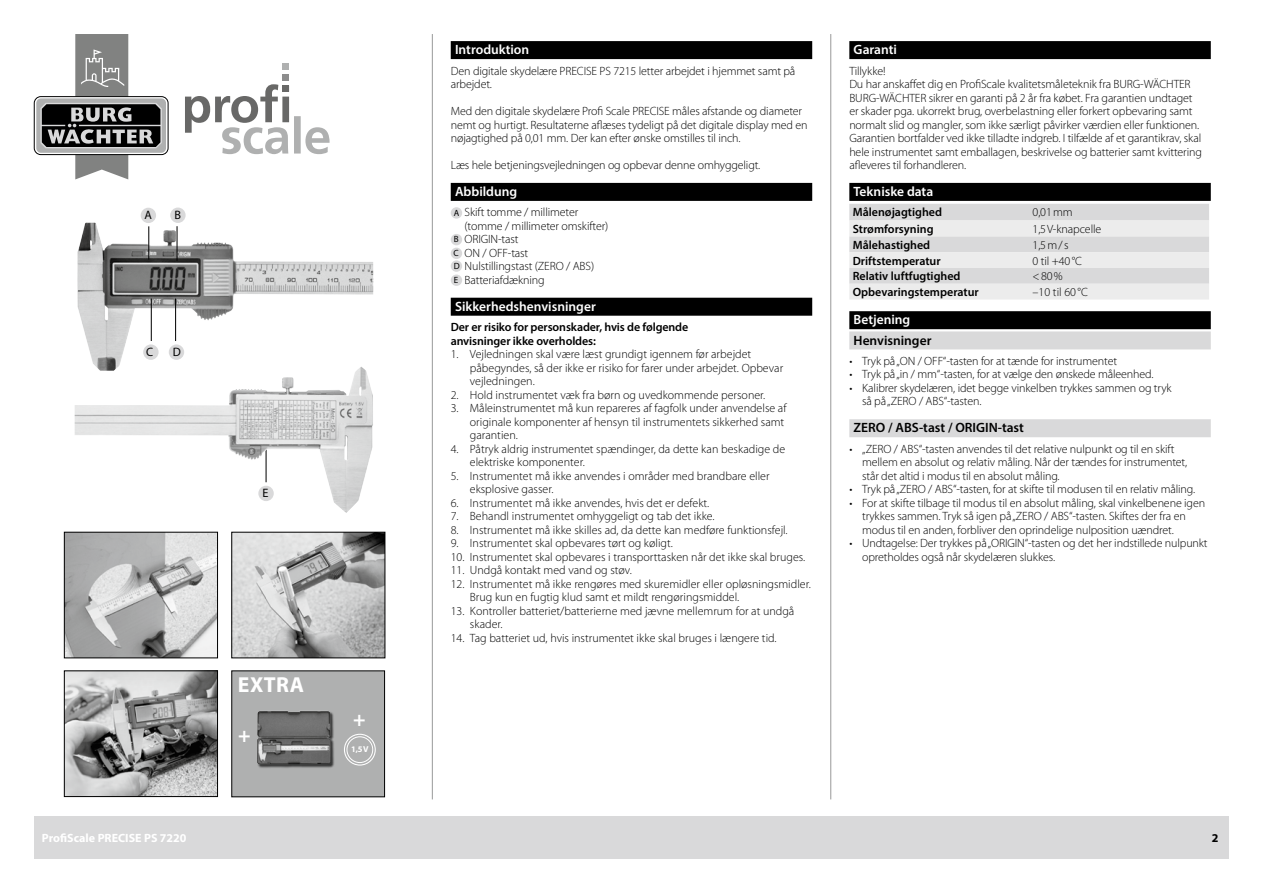
<style>
.page{position:relative;width:1263px;height:893px;background:#fff}
.page>*{position:absolute;margin:0;border:0;box-sizing:border-box;transform-origin:0 0}
.t1{font:700 21.75px "Myriad Pro";letter-spacing:.025em;color:#fff}
.t2{font:700 21px "Myriad Pro";color:#fff}
.t3{font:600 13.5px "Myriad Pro";color:#fff}
.t4{font:600 13.5px "Myriad Pro";color:#000}
.t5{font:12.15px "Myriad Pro";color:#000}
.t6{font:300 12px/13.5px "Myriad Pro";letter-spacing:-.01em;color:#000}
.t7{font:600 12px/13.5px "Myriad Pro";color:#000}
.t8{font:700 12px "Myriad Pro";color:#fff}
.t9{font:700 12px "Myriad Pro";color:#000}
.t10{font:700 8.55px "Myriad Pro";color:#fff}
.s1{font-weight:400;font-size:9px}
</style>
<div class="page">
<hr style="left:432px;top:34px;width:1px;height:765px;background:#989999">
<hr style="left:830px;top:34px;width:1px;height:765px;background:#989999">
<div style="left:34px;top:816px;width:1195px;height:43px;background:#d9d9da"></div>
<div style="left:34px;top:96px;width:134px;height:59px;border:1px solid #000;border-radius:7px"></div>
<div style="left:36px;top:98px;width:130px;height:55px;background:#afb0b0;border-radius:5px"></div>
<svg style="left:40px;top:34px;width:122px;height:145px"></svg>
<img style="left:66px;top:672px;width:150px;height:123px">
<div style="left:64px;top:670px;width:154px;height:127px;border:1px solid #000"></div>
<img style="left:233px;top:534px;width:150px;height:122px">
<div style="left:231px;top:532px;width:154px;height:126px;border:1px solid #000"></div>
<img style="left:66px;top:534px;width:150px;height:122px">
<div style="left:64px;top:532px;width:154px;height:126px;border:1px solid #000"></div>
<div style="left:232px;top:671px;width:153px;height:126px;background:#afb0b0"></div>
<div style="left:257px;top:711px;width:78px;height:57px;background:#000;opacity:.7"></div>
<img style="left:257px;top:711px;width:74px;height:53px">
<div style="left:344px;top:734px;width:32px;height:32px;border:1px solid #fff;border-radius:50%"></div>
<div style="left:347px;top:736px;width:26px;height:27px;border:1px solid #fff;border-radius:50%"></div>
<img style="left:77px;top:223px;width:296px;height:144px">
<div style="left:143px;top:344px;width:16px;height:16px;background:#d9d9da;border-radius:50%"></div>
<hr style="left:148px;top:226px;width:1px;height:34px;background:#000">
<hr style="left:177px;top:226px;width:1px;height:35px;background:#000">
<hr style="left:151px;top:299px;width:1px;height:42px;background:#000">
<hr style="left:175px;top:299px;width:1px;height:42px;background:#000">
<div style="left:169px;top:344px;width:15px;height:16px;background:#d9d9da;border-radius:50%"></div>
<div style="left:141px;top:208px;width:15px;height:15px;background:#d9d9da;border-radius:50%"></div>
<div style="left:170px;top:208px;width:16px;height:15px;background:#d9d9da;border-radius:50%"></div>
<img style="left:75px;top:367px;width:298px;height:146px">
<div style="left:258px;top:486px;width:16px;height:15px;background:#d9d9da;border-radius:50%"></div>
<div style="left:282px;top:75px;width:7px;height:6px;background:#8d8d8d"></div>
<div style="left:282px;top:63px;width:7px;height:7px;background:#afb0b0"></div>
<svg style="left:185px;top:84px;width:145px;height:70px"></svg>
<div style="left:451px;top:41px;width:361px;height:18px;background:#000"></div>
<div style="left:451px;top:183px;width:361px;height:18px;background:#000"></div>
<div style="left:451px;top:298px;width:361px;height:18px;background:#000"></div>
<div style="left:451px;top:207px;width:11px;height:12px;background:#d9d9da;border-radius:50%"></div>
<div style="left:451px;top:234px;width:11px;height:11px;background:#d9d9da;border-radius:50%"></div>
<div style="left:451px;top:248px;width:11px;height:11px;background:#d9d9da;border-radius:50%"></div>
<div style="left:451px;top:260px;width:11px;height:12px;background:#d9d9da;border-radius:50%"></div>
<div style="left:451px;top:275px;width:11px;height:11px;background:#d9d9da;border-radius:50%"></div>
<div style="left:849px;top:41px;width:362px;height:18px;background:#000"></div>
<div style="left:849px;top:183px;width:362px;height:18px;background:#000"></div>
<div style="left:849px;top:311px;width:362px;height:18px;background:#000"></div>
<div style="left:849px;top:331px;width:362px;height:18px;background:#d9d9da"></div>
<div style="left:849px;top:419px;width:362px;height:18px;background:#d9d9da"></div>
<svg style="left:849px;top:204px;width:360px;height:96px;background:#e3e3e3"></svg>
<p class="t5" style="left:144px;top:207px;width:9px">A</p>
<p class="t5" style="left:174px;top:207px;width:8px">B</p>
<p class="t5" style="left:146px;top:344px;width:9px">C</p>
<p class="t5" style="left:173px;top:344px;width:10px">D</p>
<p class="t5" style="left:263px;top:485px;width:8px">E</p>
<h1 class="t1" style="left:238px;top:671px;width:68px">EXTRA</h1>
<h2 class="t2" style="left:238px;top:721px;width:14px">+</h2>
<h2 class="t2" style="left:353px;top:705px;width:14px">+</h2>
<p class="t10" style="left:351px;top:744px;width:19px">1,5V</p>
<p class="t3" style="left:455px;top:41px;width:76px">Introduktion</p>
<p class="t6" style="left:451px;top:64px;width:346px">Den digitale skydelære PRECISE PS 7215 letter arbejdet i hjemmet samt på arbejdet.</p>
<p class="t6" style="left:451px;top:104px;width:358px">Med den digitale skydelære Profi Scale PRECISE måles afstande og diameter nemt og hurtigt. Resultaterne aflæses tydeligt på det digitale display med en nøjagtighed på 0,01 mm. Der kan efter ønske omstilles til inch.</p>
<p class="t6" style="left:451px;top:158px;width:311px">Læs hele betjeningsvejledningen og opbevar denne omhyggeligt.</p>
<p class="t3" style="left:455px;top:183px;width:64px">Abbildung</p>
<p class="t6" style="left:454px;top:205px;width:126px"><span class="s1">A</span> Skift tomme / millimeter</p>
<p class="t6" style="left:464px;top:219px;width:145px">(tomme / millimeter omskifter)</p>
<p class="t6" style="left:454px;top:232px;width:66px"><span class="s1">B</span> ORIGIN-tast</p>
<p class="t6" style="left:454px;top:246px;width:76px"><span class="s1">C</span> ON / OFF-tast</p>
<p class="t6" style="left:454px;top:259px;width:142px"><span class="s1">D</span> Nulstillingstast (ZERO / ABS)</p>
<p class="t6" style="left:454px;top:273px;width:92px"><span class="s1">E</span> Batteriafdækning</p>
<p class="t3" style="left:455px;top:298px;width:142px">Sikkerhedshenvisninger</p>
<p class="t7" style="left:451px;top:320px;width:239px">Der er risiko for personskader, hvis de følgende anvisninger ikke overholdes:</p>
<p class="t6" style="left:470px;top:347px;width:315px;text-indent:-19px">1. Vejledningen skal være læst grundigt igennem før arbejdet påbegyndes, så der ikke er risiko for farer under arbejdet. Opbevar vejledningen.</p>
<p class="t6" style="left:451px;top:388px;width:316px">2. Hold instrumentet væk fra børn og uvedkommende personer.</p>
<p class="t6" style="left:470px;top:401px;width:318px;text-indent:-19px">3. Måleinstrumentet må kun repareres af fagfolk under anvendelse af originale komponenter af hensyn til instrumentets sikkerhed samt garantien.</p>
<p class="t6" style="left:470px;top:442px;width:317px;text-indent:-19px">4. Påtryk aldrig instrumentet spændinger, da dette kan beskadige de elektriske komponenter.</p>
<p class="t6" style="left:470px;top:469px;width:301px;text-indent:-19px">5. Instrumentet må ikke anvendes i områder med brandbare eller eksplosive gasser.</p>
<p class="t6" style="left:451px;top:496px;width:260px">6. Instrumentet må ikke anvendes, hvis det er defekt.</p>
<p class="t6" style="left:451px;top:509px;width:265px">7. Behandl instrumentet omhyggeligt og tab det ikke.</p>
<p class="t6" style="left:451px;top:523px;width:338px">8. Instrumentet må ikke skilles ad, da dette kan medføre funktionsfejl.</p>
<p class="t6" style="left:451px;top:536px;width:224px">9. Instrumentet skal opbevares tørt og køligt.</p>
<p class="t6" style="left:451px;top:550px;width:356px">10. Instrumentet skal opbevares i transporttasken når det ikke skal bruges.</p>
<p class="t6" style="left:451px;top:563px;width:183px">11. Undgå kontakt med vand og støv.</p>
<p class="t6" style="left:470px;top:577px;width:342px;text-indent:-19px">12. Instrumentet må ikke rengøres med skuremidler eller opløsningsmidler.<br>Brug kun en fugtig klud samt et mildt rengøringsmiddel.</p>
<p class="t6" style="left:470px;top:604px;width:326px;text-indent:-19px">13. Kontroller batteriet/batterierne med jævne mellemrum for at undgå skader.</p>
<p class="t6" style="left:451px;top:631px;width:327px">14. Tag batteriet ud, hvis instrumentet ikke skal bruges i længere tid.</p>
<p class="t3" style="left:853px;top:41px;width:45px">Garanti</p>
<p class="t6" style="left:849px;top:64px;width:354px">Tillykke!<br>Du har anskaffet dig en ProfiScale kvalitetsmåleteknik fra BURG-WÄCHTER BURG-WÄCHTER sikrer en garanti på 2 år fra købet. Fra garantien undtaget er skader pga. ukorrekt brug, overbelastning eller forkert opbevaring samt normalt slid og mangler, som ikke særligt påvirker værdien eller funktionen.<br>Garantien bortfalder ved ikke tilladte indgreb. I tilfælde af et garantikrav, skal hele instrumentet samt emballagen, beskrivelse og batterier samt kvittering afleveres til forhandleren.</p>
<p class="t3" style="left:853px;top:183px;width:81px">Tekniske data</p>
<p class="t7" style="left:853px;top:205px;width:91px">Målenøjagtighed</p>
<p class="t6" style="left:1032px;top:205px;width:42px">0,01mm</p>
<p class="t7" style="left:853px;top:222px;width:82px">Strømforsyning</p>
<p class="t6" style="left:1032px;top:222px;width:70px">1,5V-knapcelle</p>
<p class="t7" style="left:853px;top:238px;width:79px">Målehastighed</p>
<p class="t6" style="left:1032px;top:238px;width:37px">1,5m/s</p>
<p class="t7" style="left:853px;top:253px;width:89px">Driftstemperatur</p>
<p class="t6" style="left:1032px;top:254px;width:51px">0 til +40°C</p>
<p class="t7" style="left:853px;top:269px;width:109px">Relativ luftfugtighed</p>
<p class="t6" style="left:1032px;top:269px;width:32px">&lt;80%</p>
<p class="t7" style="left:853px;top:285px;width:128px">Opbevaringstemperatur</p>
<p class="t6" style="left:1032px;top:285px;width:57px">–10 til 60 °C</p>
<p class="t3" style="left:853px;top:311px;width:58px">Betjening</p>
<p class="t4" style="left:853px;top:331px;width:79px">Henvisninger</p>
<p class="t6" style="left:849px;top:354px;width:269px">• Tryk på „ON / OFF“-tasten for at tænde for instrumentet</p>
<p class="t6" style="left:849px;top:368px;width:306px">• Tryk på „in / mm“-tasten, for at vælge den ønskede måleenhed.</p>
<p class="t6" style="left:862px;top:381px;width:311px;text-indent:-13px">• Kalibrer skydelæren, idet begge vinkelben trykkes sammen og tryk så på „ZERO / ABS“-tasten.</p>
<p class="t4" style="left:853px;top:419px;width:172px">ZERO / ABS-tast / ORIGIN-tast</p>
<p class="t6" style="left:862px;top:442px;width:327px;text-indent:-13px">• „ZERO / ABS“-tasten anvendes til det relative nulpunkt og til en skift mellem en absolut og relativ måling. Når der tændes for instrumentet, står det altid i modus til en absolut måling.</p>
<p class="t6" style="left:849px;top:482px;width:347px">• Tryk på „ZERO / ABS“-tasten, for at skifte til modusen til en relativ måling.</p>
<p class="t6" style="left:862px;top:496px;width:344px;text-indent:-13px">• For at skifte tilbage til modus til en absolut måling, skal vinkelbenene igen trykkes sammen. Tryk så igen på „ZERO / ABS“-tasten. Skiftes der fra en modus til en anden, forbliver den oprindelige nulposition uændret.</p>
<p class="t6" style="left:862px;top:536px;width:347px;text-indent:-13px">• Undtagelse: Der trykkes på „ORIGIN“-tasten og det her indstillede nulpunkt opretholdes også når skydelæren slukkes.</p>
<p class="t8" style="left:42px;top:830px;width:146px">ProfiScale PRECISE PS 7220</p>
<p class="t9" style="left:1212px;top:830px;width:8px">2</p>
</div>
